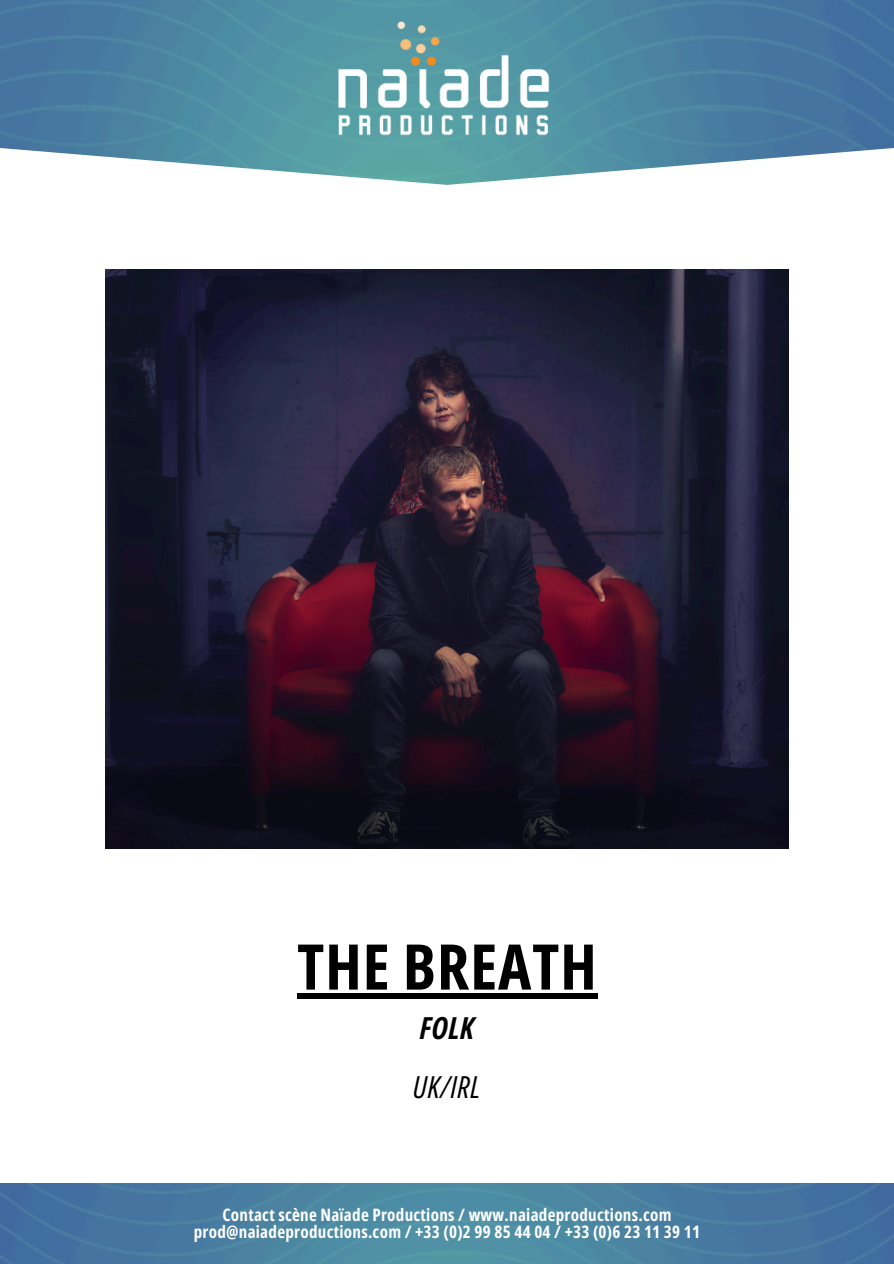
<style>
.page{position:relative;width:894px;height:1264px;background:#fff}
.page>*{position:absolute;margin:0;border:0;box-sizing:border-box;transform-origin:0 0}
.t1{font:700 63px "Open Sans Condensed";letter-spacing:.015em;color:#000}
.t2{font:italic 30.3px "Open Sans Condensed";color:#000}
.t3{font:italic 700 30.3px "Open Sans Condensed";color:#000}
.t4{font:700 17.1px/17px "Open Sans Condensed";letter-spacing:.015em;color:#fff;text-align:center}
</style>
<div class="page">
<img style="left:0;top:0;width:893px;height:173px">
<img style="left:0;top:1183px;width:893px;height:80px">
<img style="left:297px;top:0;width:311px;height:185px">
<img style="left:105px;top:269px;width:683px;height:579px">
<div style="left:297px;top:992px;width:300px;height:6px;background:#000"></div>
<p class="t1" style="left:297px;top:922px;width:301px">THE BREATH</p>
<h1 class="t3" style="left:419px;top:1006px;width:56px">FOLK</h1>
<p class="t2" style="left:413px;top:1065px;width:69px">UK/IRL</p>
<h2 class="t4" style="left:194px;top:1206px;width:507px">Contact scène Naïade Productions / www.naiadeproductions.com prod@naiadeproductions.com / +33 (0)2 99 85 44 04 / +33 (0)6 23 11 39 11</h2>
</div>
